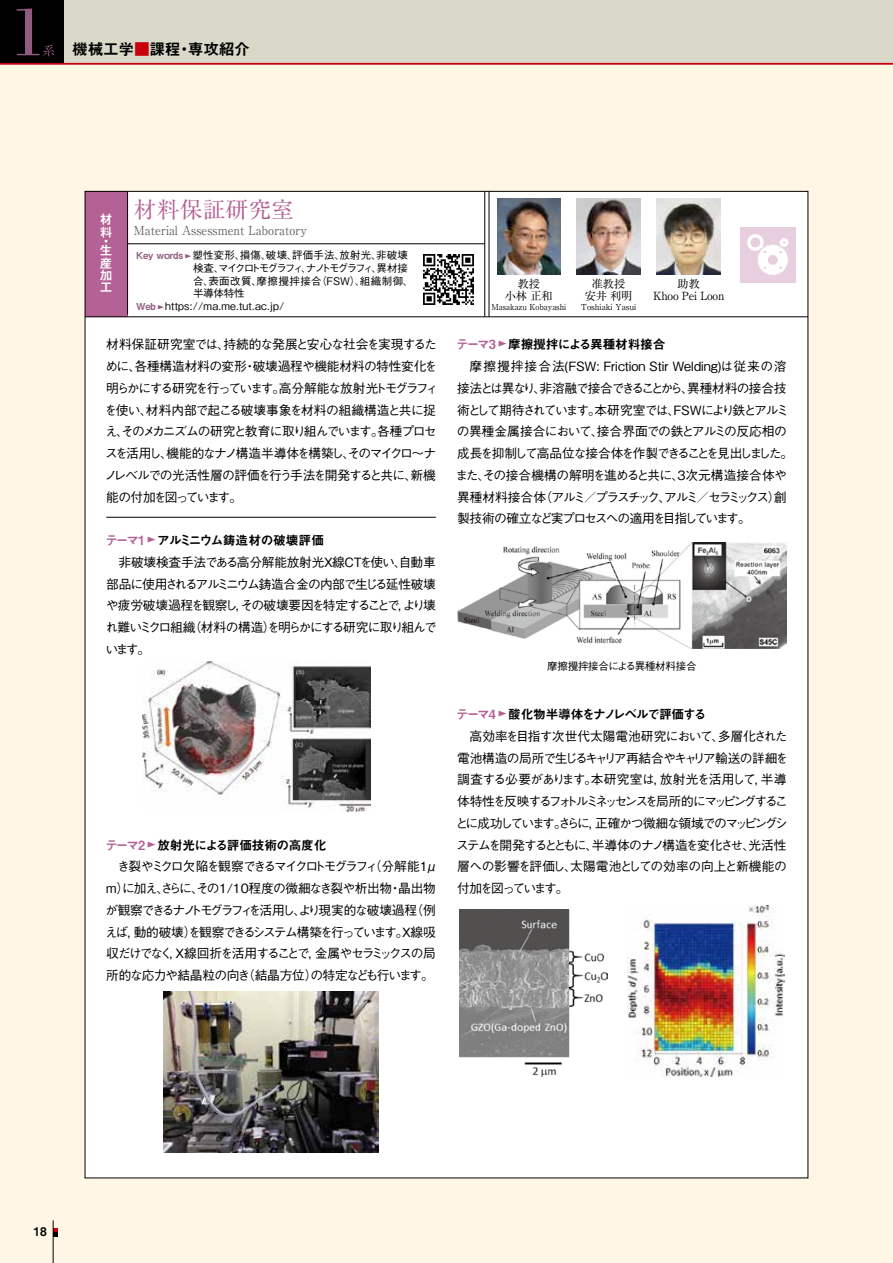
<style>
.page{position:relative;width:893px;height:1263px;background:#fff6e6}
.page>*{position:absolute;margin:0;border:0;box-sizing:border-box;transform-origin:0 0}
.t1{font:22.5px "Ryumin Pro";letter-spacing:.02em;color:#b46195}
.t2{font:15.75px "Midashi Go Pro MB31";letter-spacing:-.02em;color:#000}
.t3{font:500 12.75px/21.8px "Gothic BBB Pro";letter-spacing:-.09em;color:#000}
.t4{font:500 12.75px/21.8px "Gothic BBB Pro";letter-spacing:-.065em;color:#000}
.t5{font:500 12.75px/21.8px "Gothic BBB Pro";letter-spacing:-.115em;color:#000}
.t6{font:12.75px "Midashi Go Pro MB31";letter-spacing:-.06em;color:#000}
.t7{font:12.75px "Midashi Go Pro MB31";letter-spacing:-.085em;color:#000}
.t8{font:12.75px "Midashi Go Pro MB31";letter-spacing:-.02em;color:#000}
.t9{font:12.75px/12.1px "Midashi Go Pro MB31";color:#fff}
.t10{font:12.3px "Ryumin Pro";color:#605f5b;scale:.94 1}
.t11{font:12px "Midashi Go Pro MB31";color:#000}
.t12{font:11.25px/12px "Ryumin Pro";letter-spacing:-.02em;color:#000;text-align:center}
.t13{font:500 10.5px "Gothic BBB Pro";letter-spacing:.02em;color:#000}
.t14{font:500 10.5px "Gothic BBB Pro";letter-spacing:-.165em;color:#000}
.t15{font:500 10.5px "Gothic BBB Pro";letter-spacing:.045em;color:#000}
.t16{font:500 10.5px "Gothic BBB Pro";letter-spacing:-.005em;color:#000}
.t17{font:8.25px "Ryumin Pro";color:#000;scale:.95 1}
.t18{font:8.25px "Ryumin Pro";color:#000}
.s1{color:#c7000b}
.s2{font-family:"Midashi Go Pro MB31";font-weight:400;font-size:9.6px;color:#8f5c7f}
.s3{font-family:"Midashi Go Pro MB31";font-weight:400;font-size:4.8px;color:#8f5c7f}
.s4{color:#b46195}
</style>
<div class="page">
<div style="left:0;top:0;width:893px;height:64px;background:#d9d9ca"></div>
<div style="left:0;top:0;width:64px;height:64px;background:#000"></div>
<hr style="left:0;top:63px;width:893px;height:2px;background:#c7000b">
<div style="left:85px;top:191px;width:723px;height:987px;background:#fff"></div>
<div style="left:85px;top:191px;width:43px;height:126px;background:#b46195"></div>
<hr style="left:127px;top:191px;width:1px;height:124px;background:#000">
<hr style="left:85px;top:317px;width:723px;height:1px;background:#000">
<hr style="left:128px;top:243px;width:357px;height:1px;background:#000">
<hr style="left:489px;top:191px;width:1px;height:126px;background:#000">
<hr style="left:484px;top:191px;width:1px;height:126px;background:#000">
<img style="left:143px;top:661px;width:227px;height:150px">
<img style="left:164px;top:991px;width:215px;height:161px">
<img style="left:460px;top:910px;width:148px;height:167px">
<img style="left:627px;top:905px;width:157px;height:172px">
<img style="left:497px;top:198px;width:64px;height:77px">
<img style="left:457px;top:542px;width:330px;height:106px">
<img style="left:577px;top:199px;width:63px;height:76px">
<img style="left:657px;top:198px;width:64px;height:77px">
<img style="left:423px;top:254px;width:51px;height:51px">
<svg style="left:17px;top:8px;width:37px;height:48px"></svg>
<hr style="left:106px;top:517px;width:330px;height:1px;background:#000">
<div style="left:741px;top:227px;width:55px;height:55px;background:#e8cfdf"></div>
<svg style="left:746px;top:234px;width:43px;height:42px"></svg>
<svg style="left:54px;top:1228px;width:3px;height:8px"></svg>
<hr style="left:53px;top:1220px;width:1px;height:43px;background:#000">
<p class="t2" style="left:72px;top:37px;width:179px">機械工学<span class="s1">■</span>課程・専攻紹介</p>
<p class="t9" style="left:100px;top:212px;width:13px">材料</p>
<p class="t9" style="left:100px;top:235px;width:13px;line-height:9.3px">・生</p>
<p class="t9" style="left:100px;top:255px;width:13px;text-align:justify">産加工</p>
<h1 class="t1" style="left:134px;top:192px;width:162px">材料保証研究室</h1>
<p class="t10" style="left:134px;top:221px;width:186px">Material Assessment Laboratory</p>
<p class="t13" style="left:136px;top:247px;width:274px"><span class="s2">Key words</span><span class="s3">▶</span>塑性変形、損傷、破壊、評価手法、放射光、非破壊</p>
<p class="t14" style="left:193px;top:259px;width:217px">検査、マイクロトモグラフィ、ナノトモグラフィ、異材接</p>
<p class="t15" style="left:193px;top:272px;width:222px">合、表面改質、摩擦攪拌接合（FSW）、組織制御、</p>
<p class="t16" style="left:193px;top:285px;width:53px">半導体特性</p>
<p class="t13" style="left:136px;top:298px;width:150px"><span class="s2">Web</span><span class="s3">▶</span>https://ma.me.tut.ac.jp/</p>
<p class="t3" style="left:104px;top:332px;width:335px">材料保証研究室では、持続的な発展と安心な社会を実現するために、各種構造材料の変形・破壊過程や機能材料の特性変化を明らかにする研究を行っています。高分解能な放射光トモグラフィを使い、材料内部で起こる破壊事象を材料の組織構造と共に捉え、そのメカニズムの研究と教育に取り組んでいます。各種プロセスを活用し、機能的なナノ構造半導体を構築し、そのマイクロ～ナノレベルでの光活性層の評価を行う手法を開発すると共に、新機能の付加を図っています。</p>
<p class="t6" style="left:105px;top:530px;width:220px"><span class="s4">テーマ1</span><sup>▶</sup>アルミニウム鋳造材の破壊評価</p>
<p class="t3" style="left:105px;top:550px;width:333px;text-align:justify">　非破壊検査手法である高分解能放射光X線CTを使い、自動車部品に使用されるアルミニウム鋳造合金の内部で生じる延性破壊や疲労破壊過程を観察し，その破壊要因を特定することで，より壊れ難いミクロ組織（材料の構造）を明らかにする研究に取り組んでいます。</p>
<p class="t6" style="left:105px;top:834px;width:222px"><span class="s4">テーマ2</span><sup>▶</sup>放射光による評価技術の高度化</p>
<p class="t5" style="left:105px;top:854px;width:334px">　き裂やミクロ欠陥を観察できるマイクロトモグラフィ（分解能1μ m）に加え、さらに、その1/10程度の微細なき裂や析出物・晶出物が観察できるナノトモグラフィを活用し、より現実的な破壊過程（例えば，動的破壊）を観察できるシステム構築を行っています。X線吸収だけでなく，X線回折を活用することで，金属やセラミックスの局所的な応力や結晶粒の向き（結晶方位）の特定なども行います。</p>
<p class="t12" style="left:505px;top:277px;width:49px">教授<br>小林 正和</p>
<p class="t17" style="left:491px;top:301px;width:80px">Masakazu Kobayashi</p>
<p class="t12" style="left:585px;top:277px;width:49px">准教授<br>安井 利明</p>
<p class="t18" style="left:581px;top:301px;width:57px">Toshiaki Yasui</p>
<p class="t12" style="left:653px;top:277px;width:73px">助教<br>Khoo Pei Loon</p>
<p class="t8" style="left:456px;top:334px;width:211px"><span class="s4">テーマ3</span><sup>▶</sup>摩擦攪拌による異種材料接合</p>
<p class="t4" style="left:456px;top:354px;width:339px">　摩擦攪拌接合法(FSW: Friction Stir Welding)は従来の溶接法とは異なり、非溶融で接合できることから、異種材料の接合技術として期待されています。本研究室では、FSWにより鉄とアルミの異種金属接合において、接合界面での鉄とアルミの反応相の成長を抑制して高品位な接合体を作製できることを見出しました。また、その接合機構の解明を進めると共に、3次元構造接合体や異種材料接合体（アルミ／プラスチック、アルミ／セラミックス）創製技術の確立など実プロセスへの適用を目指しています。</p>
<p class="t16" style="left:547px;top:658px;width:151px">摩擦攪拌接合による異種材料接合</p>
<p class="t7" style="left:456px;top:704px;width:252px"><span class="s4">テーマ4</span><sup>▶</sup>酸化物半導体をナノレベルで評価する</p>
<p class="t3" style="left:455px;top:724px;width:334px">　高効率を目指す次世代太陽電池研究において、多層化された電池構造の局所で生じるキャリア再結合やキャリア輸送の詳細を調査する必要があります。本研究室は，放射光を活用して，半導体特性を反映するフォトルミネッセンスを局所的にマッピングすることに成功しています。さらに，正確かつ微細な領域でのマッピングシステムを開発するとともに、半導体のナノ構造を変化させ、光活性層への影響を評価し、太陽電池としての効率の向上と新機能の付加を図っています。</p>
<p class="t11" style="left:33px;top:1222px;width:15px">18</p>
</div>
